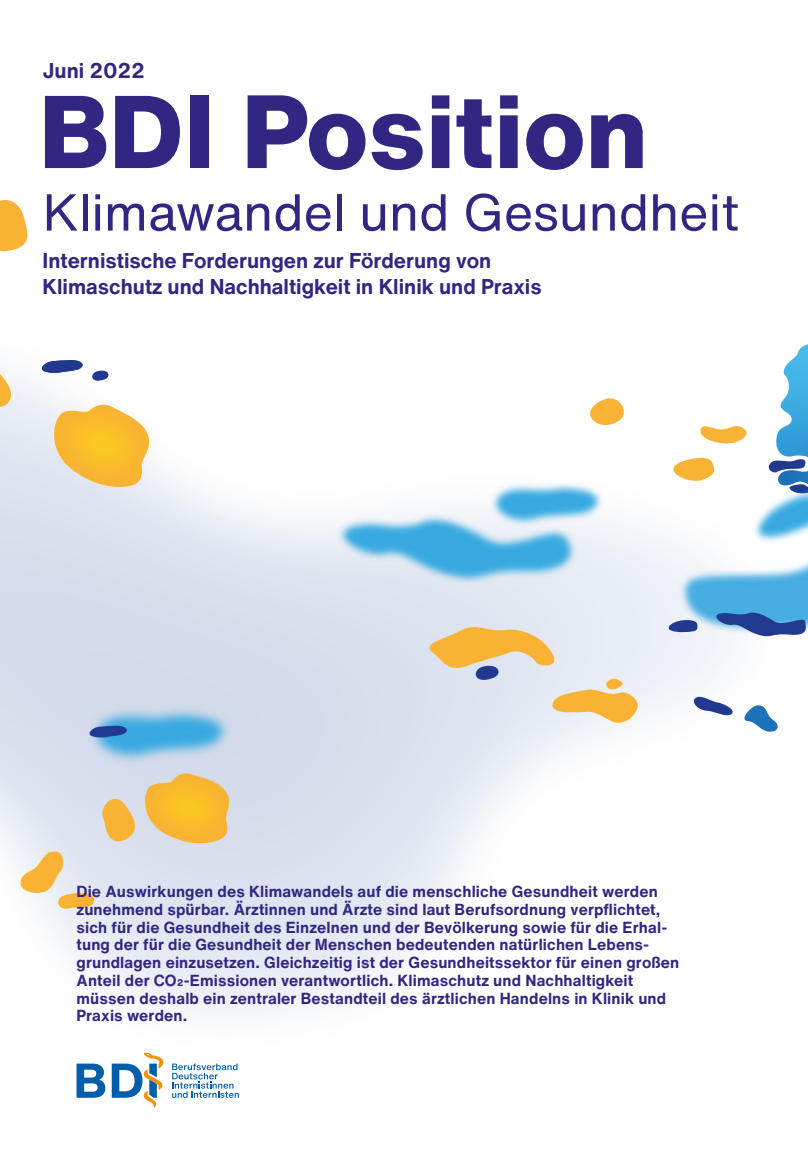
<style>
.page{position:relative;width:808px;height:1149px;background:#fff}
.page>*{position:absolute;margin:0;border:0;box-sizing:border-box;transform-origin:0 0}
.t1{font:800 102px "Helvetica Now Text";color:#312783}
.t2{font:51px "Helvetica Now Text";letter-spacing:-.005em;color:#312783}
.t3{font:700 21px/25.5px "Helvetica Now Text";color:#312783}
.t4{font:700 15.75px/17.7px "Helvetica Now Text";letter-spacing:.01em;color:#312783}
.s1{font-size:101.25px}
</style>
<div class="page">
<img style="left:640px;top:509px;width:168px;height:164px">
<svg style="left:776px;top:344px;width:32px;height:104px"></svg>
<img style="left:712px;top:448px;width:96px;height:135px">
<div style="left:616px;top:503px;width:27px;height:62px;background:#f3f6f9"></div>
<img style="left:297px;top:481px;width:319px;height:142px">
<svg style="left:700px;top:426px;width:47px;height:18px"></svg>
<svg style="left:590px;top:398px;width:34px;height:27px"></svg>
<svg style="left:673px;top:453px;width:43px;height:31px"></svg>
<svg style="left:0;top:200px;width:28px;height:52px"></svg>
<img style="left:0;top:355px;width:207px;height:186px">
<svg style="left:0;top:351px;width:15px;height:59px"></svg>
<div style="left:231px;top:707px;width:63px;height:200px;background:#d7deec"></div>
<svg style="left:18px;top:771px;width:213px;height:138px;background:#e4d9c3"></svg>
<img style="left:51px;top:669px;width:218px;height:131px">
<svg style="left:86px;top:724px;width:44px;height:13px"></svg>
<svg style="left:665px;top:618px;width:33px;height:14px"></svg>
<svg style="left:689px;top:695px;width:89px;height:37px"></svg>
<svg style="left:709px;top:610px;width:99px;height:28px"></svg>
<svg style="left:421px;top:622px;width:219px;height:100px;background:#e5d9c3"></svg>
<svg style="left:38px;top:359px;width:71px;height:22px"></svg>
<svg style="left:77px;top:1052px;width:86px;height:55px"></svg>
<svg style="left:172px;top:1063px;width:67px;height:34px"></svg>
<h3 class="t3" style="left:43px;top:57px;width:104px">Juni 2022</h3>
<h1 class="t1" style="left:39px;top:55px;width:611px"><span class="s1">BDI</span> Position</h1>
<h2 class="t2" style="left:43px;top:174px;width:698px">Klimawandel und Gesundheit</h2>
<h3 class="t3" style="left:43px;top:247px;width:501px">Internistische Forderungen zur Förderung von<br>Klimaschutz und Nachhaltigkeit in Klinik und Praxis</h3>
<p class="t4" style="left:77px;top:882px;width:604px">Die Auswirkungen des Klimawandels auf die menschliche Gesundheit werden zunehmend spürbar. Ärztinnen und Ärzte sind laut Berufsordnung verpflichtet, sich für die Gesundheit des Einzelnen und der Bevölkerung sowie für die Erhal&shy;tung der für die Gesundheit der Menschen bedeutenden natürlichen Lebens&shy;grundlagen einzusetzen. Gleichzeitig ist der Gesundheitssektor für einen großen Anteil der CO2-Emissionen verantwortlich. Klimaschutz und Nachhaltigkeit müssen deshalb ein zentraler Bestandteil des ärztlichen Handelns in Klinik und Praxis werden.</p>
</div>
